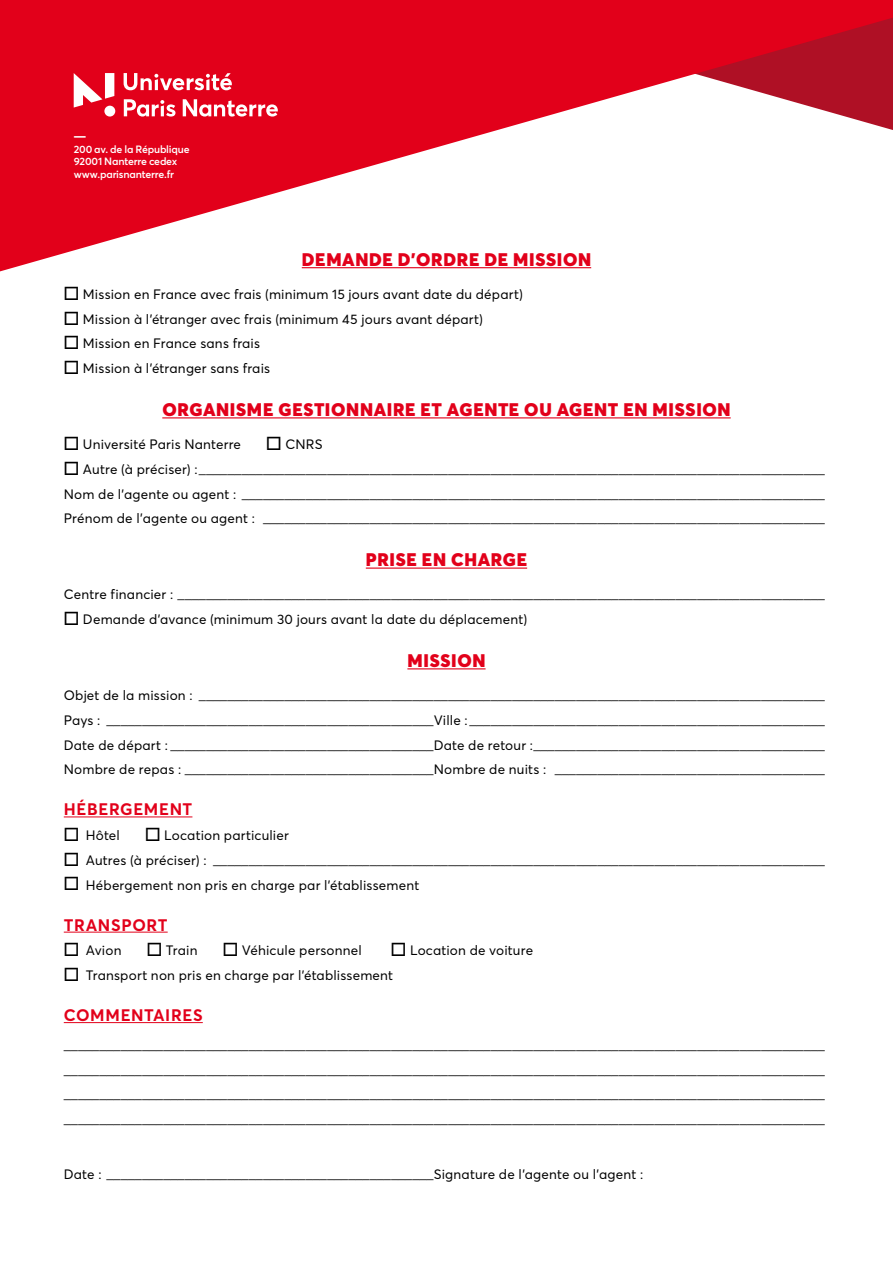
<style>
.page{position:relative;width:893px;height:1263px;background:#fff}
.page>*{position:absolute;margin:0;border:0;box-sizing:border-box;transform-origin:0 0}
.t1{font:900 18px "Averta";letter-spacing:.035em;color:#e2001a}
.t2{font:700 16.5px "Averta";letter-spacing:.035em;color:#e2001a}
.t3{font:13.5px/24.8px "Averta";letter-spacing:.015em;color:#000}
.t4{font:600 10.5px/12.6px "Averta";letter-spacing:-.02em;color:#fff}
.t5{font:900 10.5px "Averta";color:#fff}
.s1{font-size:24px}
</style>
<div class="page">
<svg style="left:0;top:0;width:893px;height:271px;fill:#e2001a"></svg>
<svg style="left:124px;top:73px;width:108px;height:17px"></svg>
<svg style="left:124px;top:99px;width:51px;height:18px"></svg>
<svg style="left:74px;top:73px;width:40px;height:35px"></svg>
<div style="left:104px;top:106px;width:11px;height:11px;background:#fff;border-radius:50%"></div>
<svg style="left:183px;top:99px;width:95px;height:18px"></svg>
<hr style="left:302px;top:267px;width:289px;height:1px;background:#e2001a">
<hr style="left:162px;top:417px;width:569px;height:1px;background:#e2001a">
<hr style="left:366px;top:567px;width:161px;height:2px;background:#e2001a">
<hr style="left:407px;top:668px;width:79px;height:1px;background:#e2001a">
<hr style="left:64px;top:816px;width:128px;height:1px;background:#e2001a">
<hr style="left:64px;top:932px;width:104px;height:1px;background:#e2001a">
<hr style="left:64px;top:1022px;width:139px;height:1px;background:#e2001a">
<p class="t5" style="left:74px;top:129px;width:14px">―</p>
<p class="t4" style="left:74px;top:142px;width:117px">200 av. de la République<br>92001 Nanterre cedex www.parisnanterre.fr</p>
<h1 class="t1" style="left:302px;top:248px;width:291px">DEMANDE D’ORDRE DE MISSION</h1>
<p class="t3" style="left:64px;top:282px;width:461px"><span class="s1">☐</span> Mission en France avec frais (minimum 15 jours avant date du départ) <span class="s1">☐</span> Mission à l’étranger avec frais (minimum 45 jours avant départ)<br><span class="s1">☐</span> Mission en France sans frais<br><span class="s1">☐</span> Mission à l’étranger sans frais</p>
<h1 class="t1" style="left:162px;top:398px;width:570px">ORGANISME GESTIONNAIRE ET AGENTE OU AGENT EN MISSION</h1>
<p class="t3" style="left:64px;top:432px;width:763px"><span class="s1">☐</span> Université Paris Nanterre <span class="s1">☐</span> CNRS<br><span class="s1">☐</span> Autre (à préciser) :________________________________________________________________________________________ Nom de l’agente ou agent : __________________________________________________________________________________ Prénom de l’agente ou agent : _______________________________________________________________________________</p>
<h1 class="t1" style="left:366px;top:548px;width:163px">PRISE EN CHARGE</h1>
<p class="t3" style="left:64px;top:582px;width:763px">Centre financier : ___________________________________________________________________________________________ <span class="s1">☐</span> Demande d’avance (minimum 30 jours avant la date du déplacement)</p>
<h1 class="t1" style="left:407px;top:649px;width:80px">MISSION</h1>
<p class="t3" style="left:64px;top:683px;width:763px;text-align:justify">Objet de la mission : ________________________________________________________________________________________ Pays : ______________________________________________Ville :__________________________________________________ Date de départ : _____________________________________Date de retour :_________________________________________ Nombre de repas : ___________________________________Nombre de nuits : ______________________________________</p>
<p class="t2" style="left:64px;top:799px;width:130px">HÉBERGEMENT</p>
<p class="t3" style="left:64px;top:823px;width:763px"><span class="s1">☐</span> Hôtel <span class="s1">☐</span> Location particulier<br><span class="s1">☐</span> Autres (à préciser) : ______________________________________________________________________________________ <span class="s1">☐</span> Hébergement non pris en charge par l’établissement</p>
<p class="t2" style="left:64px;top:914px;width:105px">TRANSPORT</p>
<p class="t3" style="left:64px;top:938px;width:471px"><span class="s1">☐</span> Avion <span class="s1">☐</span> Train <span class="s1">☐</span> Véhicule personnel <span class="s1">☐</span> Location de voiture <span class="s1">☐</span> Transport non pris en charge par l’établissement</p>
<p class="t2" style="left:64px;top:1005px;width:140px">COMMENTAIRES</p>
<p class="t3" style="left:64px;top:1033px;width:763px;text-align:justify">___________________________________________________________________________________________________________ ___________________________________________________________________________________________________________ ___________________________________________________________________________________________________________ ___________________________________________________________________________________________________________</p>
<p class="t3" style="left:64px;top:1161px;width:581px">Date : ______________________________________________Signature de l’agente ou l’agent :</p>
</div>
